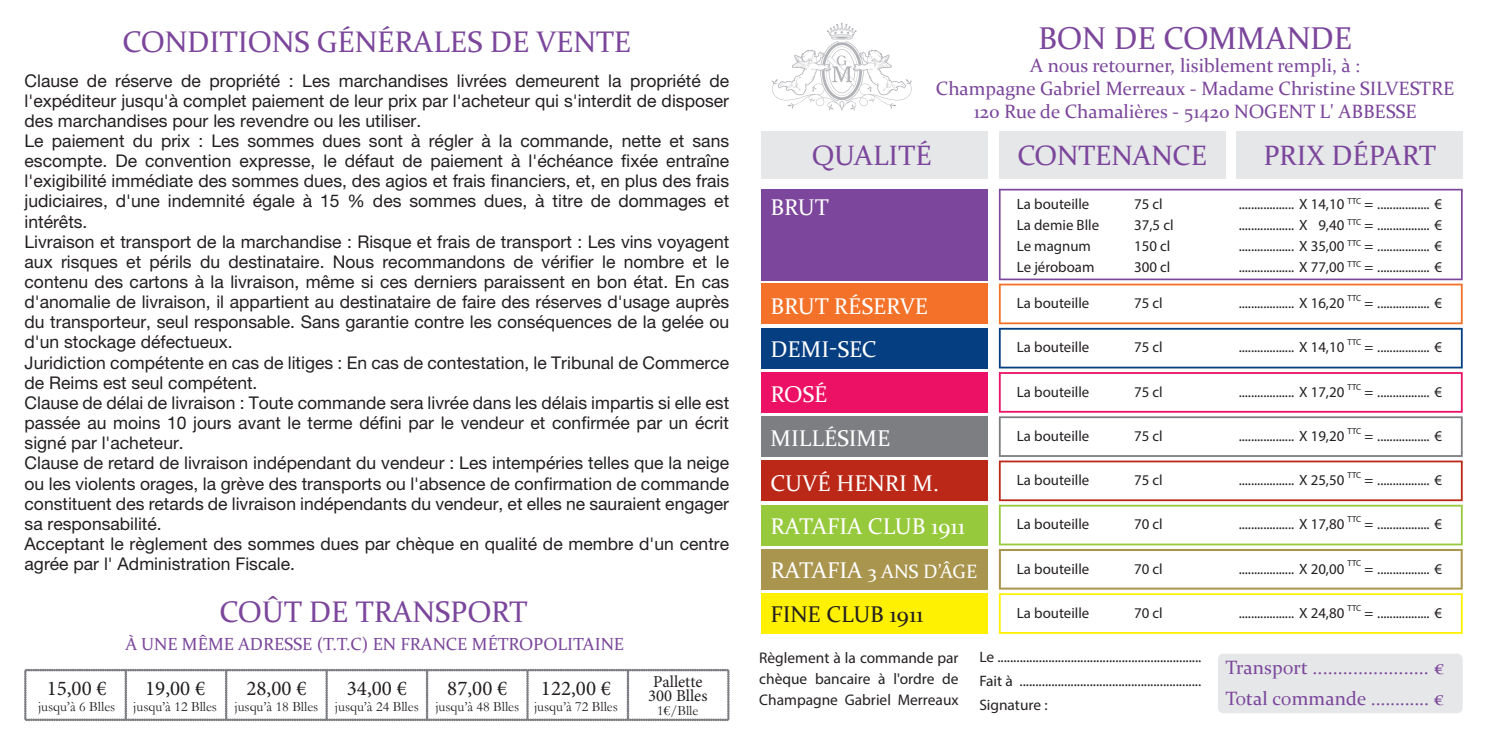
<style>
.page{position:relative;width:1489px;height:745px;background:#fff}
.page>*{position:absolute;margin:0;border:0;box-sizing:border-box;transform-origin:0 0}
.t1{font:31.5px "Constantia";color:#7b469b}
.t2{font:29.75px "Constantia";color:#7b469b}
.t3{font:28px "Constantia";color:#7b469b}
.t4{font:22.75px/44.1px "Constantia";color:#fff}
.t5{font:22.75px "Constantia";color:#231f20}
.t6{font:21px "Minion Pro";color:#231f20}
.t7{font:19.25px/22.8px "Constantia";color:#7b469b;text-align:center}
.t8{font:19.25px "Constantia";color:#fff}
.t9{font:17.5px/20.1px "Helvetica Neue LT Pro";color:#231f20}
.t10{font:17.5px "Constantia";color:#7b469b}
.t11{font:16.62px/14px "Minion Pro";color:#231f20}
.t12{font:15.4px/21px "Myriad Pro";color:#231f20;text-align:justify}
.t13{font:15.05px/24px "Myriad Pro";color:#231f20;text-align:justify}
.t14{font:14.88px "Myriad Pro";color:#231f20}
.t15{font:14px "Garamond";color:#231f20}
.t16{font:8.75px "Myriad Pro";letter-spacing:.005em;color:#231f20}
.s1{color:#fff}
.s2{font-size:22.75px}
</style>
<div class="page">
<svg style="left:24px;top:668px;width:705px;height:52px"></svg>
<div style="left:761px;top:189px;width:227px;height:91px;background:#7b469b"></div>
<div style="left:761px;top:131px;width:227px;height:48px;background:#e6e7e9"></div>
<div style="left:998px;top:131px;width:227px;height:48px;background:#e6e7e9"></div>
<div style="left:1235px;top:131px;width:227px;height:48px;background:#e6e7e9"></div>
<div style="left:761px;top:283px;width:227px;height:41px;background:#f37128"></div>
<div style="left:761px;top:327px;width:227px;height:41px;background:#053f81"></div>
<div style="left:761px;top:372px;width:227px;height:40px;background:#ec1165"></div>
<div style="left:761px;top:416px;width:227px;height:40px;background:#7c7e81"></div>
<div style="left:761px;top:460px;width:227px;height:41px;background:#bc2818"></div>
<div style="left:761px;top:504px;width:227px;height:41px;background:#97c93c"></div>
<div style="left:761px;top:548px;width:227px;height:41px;background:#aa954e"></div>
<div style="left:1217px;top:653px;width:245px;height:59px;background:#e6e7e9;border-radius:6px"></div>
<svg style="left:772px;top:23px;width:140px;height:87px"></svg>
<div style="left:761px;top:593px;width:227px;height:40px;background:#fff101"></div>
<svg style="left:998px;top:189px;width:464px;height:444px"></svg>
<h2 class="t2" style="left:122px;top:22px;width:510px">CONDITIONS GÉNÉRALES DE VENTE</h2>
<p class="t9" style="left:25px;top:70px;width:706px">Clause de réserve de propriété : Les marchandises livrées demeurent la propriété de l'expéditeur jusqu'à complet paiement de leur prix par l'acheteur qui s'interdit de disposer des marchandises pour les revendre ou les utiliser.<br>Le paiement du prix : Les sommes dues sont à régler à la commande, nette et sans escompte. De convention expresse, le défaut de paiement à l'échéance fixée entraîne l'exigibilité immédiate des sommes dues, des agios et frais financiers, et, en plus des frais judiciaires, d'une indemnité égale à 15 % des sommes dues, à titre de dommages et intérêts.<br>Livraison et transport de la marchandise : Risque et frais de transport : Les vins voyagent aux risques et périls du destinataire. Nous recommandons de vérifier le nombre et le contenu des cartons à la livraison, même si ces derniers paraissent en bon état. En cas d'anomalie de livraison, il appartient au destinataire de faire des réserves d'usage auprès du transporteur, seul responsable. Sans garantie contre les conséquences de la gelée ou d'un stockage défectueux.<br>Juridiction compétente en cas de litiges : En cas de contestation, le Tribunal de Commerce de Reims est seul compétent.<br>Clause de délai de livraison : Toute commande sera livrée dans les délais impartis si elle est passée au moins 10 jours avant le terme défini par le vendeur et confirmée par un écrit signé par l'acheteur.<br>Clause de retard de livraison indépendant du vendeur : Les intempéries telles que la neige ou les violents orages, la grève des transports ou l'absence de confirmation de commande constituent des retards de livraison indépendants du vendeur, et elles ne sauraient engager sa responsabilité.<br>Acceptant le règlement des sommes dues par chèque en qualité de membre d'un centre agrée par l' Administration Fiscale.</p>
<h2 class="t2" style="left:219px;top:591px;width:309px">COÛT DE TRANSPORT</h2>
<p class="t10" style="left:125px;top:631px;width:500px">À UNE MÊME ADRESSE (T.T.C) EN FRANCE MÉTROPOLITAINE</p>
<p class="t6" style="left:47px;top:673px;width:61px">15,00 €</p>
<p class="t15" style="left:38px;top:697px;width:79px">jusqu’à 6 Blles</p>
<p class="t6" style="left:145px;top:673px;width:61px">19,00 €</p>
<p class="t15" style="left:133px;top:697px;width:85px">jusqu’à 12 Blles</p>
<p class="t6" style="left:246px;top:673px;width:61px">28,00 €</p>
<p class="t15" style="left:234px;top:697px;width:85px">jusqu’à 18 Blles</p>
<p class="t6" style="left:347px;top:673px;width:61px">34,00 €</p>
<p class="t15" style="left:335px;top:697px;width:85px">jusqu’à 24 Blles</p>
<p class="t6" style="left:447px;top:673px;width:61px">87,00 €</p>
<p class="t15" style="left:435px;top:697px;width:85px">jusqu’à 48 Blles</p>
<p class="t6" style="left:541px;top:673px;width:72px">122,00 €</p>
<p class="t15" style="left:534px;top:697px;width:85px">jusqu’à 72 Blles</p>
<p class="t11" style="left:648px;top:674px;width:61px">Pallette<br>300 Blles</p>
<p class="t15" style="left:657px;top:700px;width:42px">1€/Blle</p>
<h1 class="t1" style="left:1037px;top:17px;width:316px">BON DE COMMANDE</h1>
<p class="t7" style="left:935px;top:53px;width:520px">A nous retourner, lisiblement rempli, à :<br>Champagne Gabriel Merreaux - Madame Christine SILVESTRE<br>120 Rue de Chamalières - 51420 NOGENT L' ABBESSE</p>
<h3 class="t3" style="left:811px;top:136px;width:121px">QUALITÉ</h3>
<h3 class="t3" style="left:1017px;top:136px;width:191px">CONTENANCE</h3>
<h3 class="t3" style="left:1263px;top:136px;width:174px">PRIX DÉPART</h3>
<h3 class="t4" style="left:770px;top:184px;width:60px">BRUT</h3>
<p class="t14" style="left:1016px;top:194px;width:74px">La bouteille</p>
<p class="t14" style="left:1134px;top:194px;width:30px">75 cl</p>
<p class="t14" style="left:1238px;top:194px;width:205px">.................. X 14,10 <sup>TTC</sup> = ................. €</p>
<p class="t14" style="left:1016px;top:215px;width:84px">La demie Blle</p>
<p class="t14" style="left:1134px;top:215px;width:41px">37,5 cl</p>
<p class="t14" style="left:1238px;top:215px;width:205px">.................. X <span class="s1">1</span>9,40 <sup>TTC</sup> = ................. €</p>
<p class="t14" style="left:1016px;top:236px;width:76px">Le magnum</p>
<p class="t14" style="left:1134px;top:236px;width:38px">150 cl</p>
<p class="t14" style="left:1238px;top:236px;width:205px">.................. X 35,00 <sup>TTC</sup> = ................. €</p>
<p class="t14" style="left:1016px;top:257px;width:79px">Le jéroboam</p>
<p class="t14" style="left:1134px;top:257px;width:38px">300 cl</p>
<p class="t14" style="left:1238px;top:257px;width:205px">.................. X 77,00 <sup>TTC</sup> = ................. €</p>
<p class="t14" style="left:1016px;top:294px;width:74px">La bouteille</p>
<p class="t14" style="left:1134px;top:294px;width:30px">75 cl</p>
<p class="t14" style="left:1238px;top:294px;width:107px">.................. X 16,20</p>
<h3 class="t4" style="left:770px;top:282px;width:196px">BRUT RÉSERVE<br>DEMI-SEC<br>ROSÉ<br>MILLÉSIME<br>CUVÉ HENRI M.<br>RATAFIA CLUB 1911</h3>
<p class="t8" style="left:770px;top:558px;width:208px"><span class="s2">RATAFIA</span> 3 ANS D’ÂGE</p>
<p class="t16" style="left:1347px;top:292px;width:15px">TTC</p>
<p class="t14" style="left:1364px;top:294px;width:79px">= ................. €</p>
<p class="t16" style="left:1347px;top:337px;width:15px">TTC</p>
<p class="t14" style="left:1016px;top:338px;width:74px">La bouteille</p>
<p class="t14" style="left:1134px;top:338px;width:30px">75 cl</p>
<p class="t14" style="left:1238px;top:338px;width:107px">.................. X 14,10</p>
<p class="t14" style="left:1364px;top:338px;width:79px">= ................. €</p>
<p class="t16" style="left:1347px;top:381px;width:15px">TTC</p>
<p class="t14" style="left:1016px;top:382px;width:74px">La bouteille</p>
<p class="t14" style="left:1134px;top:382px;width:30px">75 cl</p>
<p class="t14" style="left:1238px;top:382px;width:107px">.................. X 17,20</p>
<p class="t14" style="left:1364px;top:382px;width:79px">= ................. €</p>
<p class="t16" style="left:1347px;top:425px;width:15px">TTC</p>
<p class="t14" style="left:1016px;top:426px;width:74px">La bouteille</p>
<p class="t14" style="left:1134px;top:426px;width:30px">75 cl</p>
<p class="t14" style="left:1238px;top:426px;width:107px">.................. X 19,20</p>
<p class="t14" style="left:1364px;top:426px;width:79px">= ................. €</p>
<p class="t16" style="left:1347px;top:469px;width:15px">TTC</p>
<p class="t14" style="left:1016px;top:470px;width:74px">La bouteille</p>
<p class="t14" style="left:1134px;top:470px;width:30px">75 cl</p>
<p class="t14" style="left:1238px;top:470px;width:107px">.................. X 25,50</p>
<p class="t14" style="left:1364px;top:470px;width:79px">= ................. €</p>
<p class="t16" style="left:1347px;top:513px;width:15px">TTC</p>
<p class="t14" style="left:1016px;top:515px;width:74px">La bouteille</p>
<p class="t14" style="left:1134px;top:515px;width:30px">70 cl</p>
<p class="t14" style="left:1238px;top:515px;width:107px">.................. X 17,80</p>
<p class="t14" style="left:1364px;top:515px;width:79px">= ................. €</p>
<p class="t16" style="left:1347px;top:557px;width:15px">TTC</p>
<p class="t14" style="left:1016px;top:559px;width:74px">La bouteille</p>
<p class="t14" style="left:1134px;top:559px;width:30px">70 cl</p>
<p class="t14" style="left:1238px;top:559px;width:107px">.................. X 20,00</p>
<p class="t14" style="left:1364px;top:559px;width:79px">= ................. €</p>
<p class="t16" style="left:1347px;top:602px;width:15px">TTC</p>
<h3 class="t5" style="left:770px;top:598px;width:154px">FINE CLUB 1911</h3>
<p class="t14" style="left:1016px;top:603px;width:74px">La bouteille</p>
<p class="t14" style="left:1134px;top:603px;width:30px">70 cl</p>
<p class="t14" style="left:1238px;top:603px;width:107px">.................. X 24,80</p>
<p class="t14" style="left:1364px;top:603px;width:79px">= ................. €</p>
<p class="t12" style="left:759px;top:646px;width:201px">Règlement à la commande par chèque bancaire à l'ordre de Champagne Gabriel Merreaux</p>
<p class="t13" style="left:979px;top:644px;width:224px">Le ................................................................<br>Fait à .........................................................<br>Signature :</p>
<p class="t7" style="left:1225px;top:650px;width:220px;line-height:31.5px;text-align:left">Transport ....................... €<br>Total commande ............ €</p>
</div>
